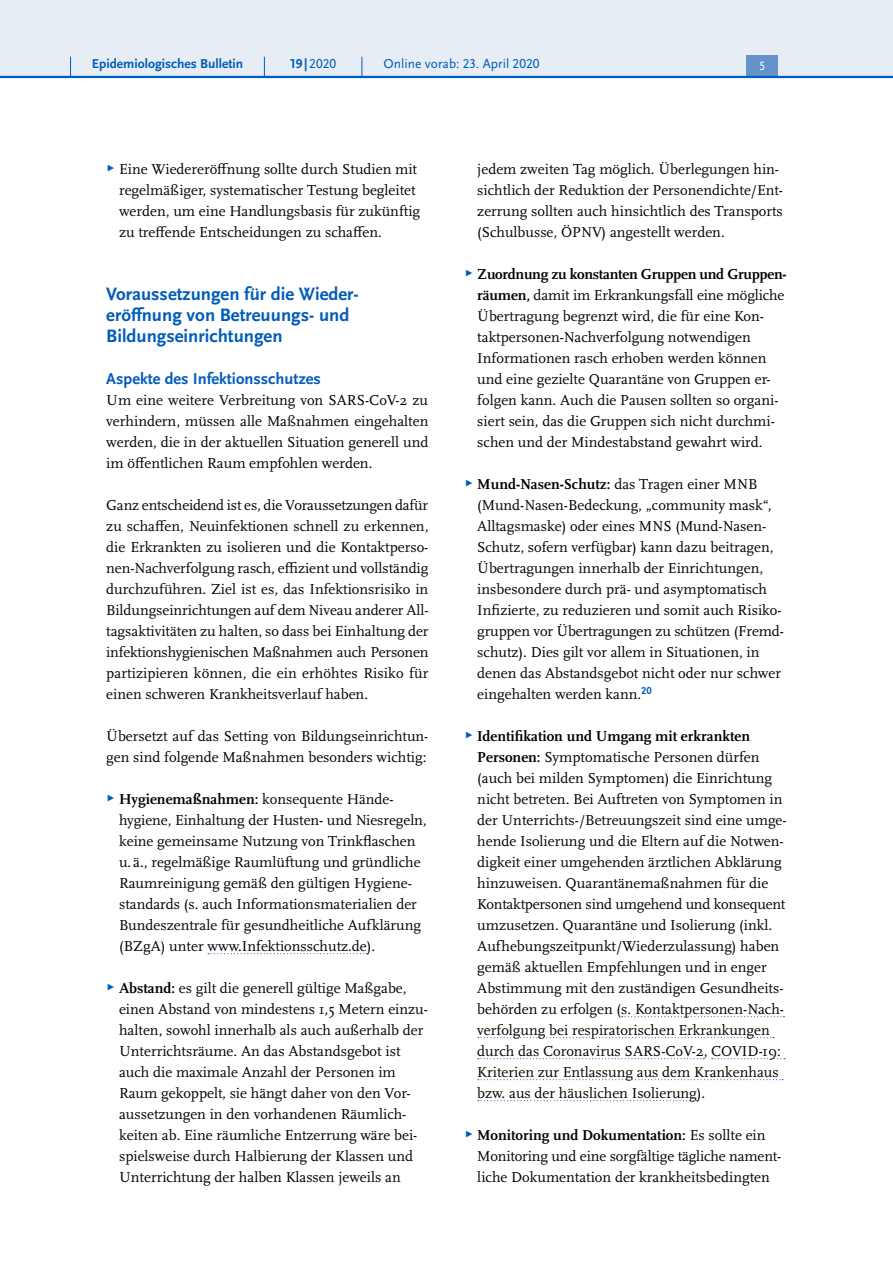
<style>
.page{position:relative;width:893px;height:1263px;background:#fff}
.page>*{position:absolute;margin:0;border:0;box-sizing:border-box;transform-origin:0 0}
.t1{font:700 18.75px/21px "Scala Sans Pro";color:#005cb9}
.t2{font:700 16.5px "Scala Sans Pro";color:#005cb9}
.t3{font:15px/21px "Scala Pro";color:#000}
.t4{font:13.5px "Scala Sans Pro";color:#005cb9}
.t5{font:700 13.5px "Scala Sans Pro";color:#005cb9}
.t6{font:12.45px "Scala Sans Pro";color:#fff}
.s1{font-weight:700}
.s2{font-family:"Scala Sans Pro";font-size:9px;color:#005cb9}
</style>
<div class="page">
<svg style="left:208px;top:953px;width:159px;height:1px"></svg>
<svg style="left:622px;top:1016px;width:162px;height:1px"></svg>
<svg style="left:478px;top:1037px;width:296px;height:1px"></svg>
<svg style="left:478px;top:1058px;width:226px;height:1px"></svg>
<svg style="left:712px;top:1058px;width:73px;height:1px"></svg>
<svg style="left:478px;top:1079px;width:305px;height:1px"></svg>
<svg style="left:478px;top:1100px;width:219px;height:1px"></svg>
<div style="left:0;top:0;width:893px;height:77px;background:#e7edf5"></div>
<div style="left:746px;top:55px;width:32px;height:21px;background:#6592ca"></div>
<hr style="left:0;top:76px;width:893px;height:2px;background:#005cb9">
<svg style="left:70px;top:57px;width:1px;height:19px"></svg>
<svg style="left:264px;top:57px;width:1px;height:19px"></svg>
<svg style="left:362px;top:57px;width:1px;height:19px"></svg>
<p class="t5" style="left:92px;top:55px;width:153px">Epidemiologisches Bulletin</p>
<p class="t4" style="left:290px;top:55px;width:47px"><span class="s1">19 |</span>2020</p>
<p class="t4" style="left:384px;top:55px;width:158px">Online vorab: 23. April 2020</p>
<p class="t6" style="left:759px;top:59px;width:8px">5</p>
<p class="t3" style="left:119px;top:158px;width:303px;text-indent:-13px"><span class="s2">▶</span> Eine Wiedereröffnung sollte durch Studien mit regelmäßiger, systematischer Testung begleitet werden, um eine Handlungsbasis für zukünftig zu treffende Entscheidungen zu schaffen.</p>
<p class="t1" style="left:106px;top:283px;width:253px">Voraussetzungen für die Wieder&shy;eröffnung von Betreuungs- und<br>Bildungseinrichtungen</p>
<p class="t2" style="left:106px;top:368px;width:216px">Aspekte des Infektionsschutzes</p>
<p class="t3" style="left:106px;top:389px;width:324px;text-align:justify">Um eine weitere Verbreitung von SARS-CoV-2 zu verhindern, müssen alle Maßnahmen eingehalten werden, die in der aktuellen Situation generell und im öffentlichen Raum empfohlen werden.</p>
<p class="t3" style="left:106px;top:494px;width:324px;text-align:justify">Ganz entscheidend ist es, die Voraussetzungen dafür zu schaffen, Neuinfektionen schnell zu erkennen, die Erkrankten zu isolieren und die Kontaktperso&shy;nen-Nachverfolgung rasch, effizient und vollständig durchzuführen. Ziel ist es, das Infektionsrisiko in Bildungseinrichtungen auf dem Niveau anderer All&shy;tagsaktivitäten zu halten, so dass bei Einhaltung der infektionshygienischen Maßnahmen auch Personen partizipieren können, die ein erhöhtes Risiko für einen schweren Krankheitsverlauf haben.</p>
<p class="t3" style="left:106px;top:725px;width:324px">Übersetzt auf das Setting von Bildungseinrichtun&shy;gen sind folgende Maßnahmen besonders wichtig:</p>
<p class="t3" style="left:119px;top:788px;width:309px;text-indent:-13px"><span class="s2">▶</span> <span class="s1">Hygienemaßnahmen:</span> konsequente Hände&shy;hygiene, Einhaltung der Husten- und Niesregeln, keine gemeinsame Nutzung von Trinkflaschen u. ä., regelmäßige Raumlüftung und gründliche Raumreinigung gemäß den gültigen Hygiene&shy;standards (s. auch Informationsmaterialien der Bundeszentrale für gesundheitliche Aufklärung (BZgA) unter www.Infektionsschutz.de).</p>
<p class="t3" style="left:119px;top:977px;width:310px;text-indent:-13px"><span class="s2">▶</span> <span class="s1">Abstand:</span> es gilt die generell gültige Maßgabe, einen Abstand von mindestens 1,5 Metern einzu&shy;halten, sowohl innerhalb als auch außerhalb der Unterrichtsräume. An das Abstandsgebot ist auch die maximale Anzahl der Personen im Raum gekoppelt, sie hängt daher von den Vor&shy;aussetzungen in den vorhandenen Räumlich&shy;keiten ab. Eine räumliche Entzerrung wäre bei&shy;spielsweise durch Halbierung der Klassen und Unterrichtung der halben Klassen jeweils an</p>
<p class="t3" style="left:477px;top:158px;width:307px">jedem zweiten Tag möglich. Überlegungen hin&shy;sichtlich der Reduktion der Personendichte/Ent&shy;zerrung sollten auch hinsichtlich des Transports (Schulbusse, ÖPNV) angestellt werden.</p>
<p class="t3" style="left:477px;top:263px;width:311px;text-indent:-13px"><span class="s2">▶</span> <span class="s1">Zuordnung zu konstanten Gruppen und Gruppen&shy;räumen,</span> damit im Erkrankungsfall eine mögliche Übertragung begrenzt wird, die für eine Kon&shy;taktpersonen-Nachverfolgung notwendigen Informationen rasch erhoben werden können und eine gezielte Quarantäne von Gruppen er&shy;folgen kann. Auch die Pausen sollten so organi&shy;siert sein, das die Gruppen sich nicht durchmi&shy;schen und der Mindestabstand gewahrt wird.</p>
<p class="t3" style="left:477px;top:473px;width:307px;text-indent:-13px"><span class="s2">▶</span> <span class="s1">Mund-Nasen-Schutz:</span> das Tragen einer MNB (Mund-Nasen-Bedeckung, „community mask“, Alltagsmaske) oder eines MNS (Mund-Nasen-Schutz, sofern verfügbar) kann dazu beitragen, Übertragungen innerhalb der Einrichtungen, insbesondere durch prä- und asymptomatisch Infizierte, zu reduzieren und somit auch Risiko&shy;gruppen vor Übertragungen zu schützen (Fremd&shy;schutz). Dies gilt vor allem in Situationen, in denen das Abstandsgebot nicht oder nur schwer eingehalten werden kann.<sup>20</sup></p>
<p class="t3" style="left:477px;top:725px;width:311px;text-indent:-13px"><span class="s2">▶</span> <span class="s1">Identifikation und Umgang mit erkrankten Personen:</span> Symptomatische Personen dürfen (auch bei milden Symptomen) die Einrichtung nicht betreten. Bei Auftreten von Symptomen in der Unterrichts-/Betreuungszeit sind eine umge&shy;hende Isolierung und die Eltern auf die Notwen&shy;digkeit einer umgehenden ärztlichen Abklärung hinzuweisen. Quarantänemaßnahmen für die Kontaktpersonen sind umgehend und konsequent umzusetzen. Quarantäne und Isolierung (inkl.<br>Aufhebungszeitpunkt/Wiederzulassung) haben gemäß aktuellen Empfehlungen und in enger Abstimmung mit den zuständigen Gesundheits&shy;behörden zu erfolgen (s. Kontaktpersonen-Nach&shy;verfolgung bei respiratorischen Erkrankungen durch das Coronavirus SARS-CoV-2, COVID-19:<br>Kriterien zur Entlassung aus dem Krankenhaus bzw. aus der häuslichen Isolierung).</p>
<p class="t3" style="left:477px;top:1124px;width:306px;text-indent:-13px"><span class="s2">▶</span> <span class="s1">Monitoring und Dokumentation:</span> Es sollte ein<br>Monitoring und eine sorgfältige tägliche nament&shy;liche Dokumentation der krankheitsbedingten</p>
</div>
